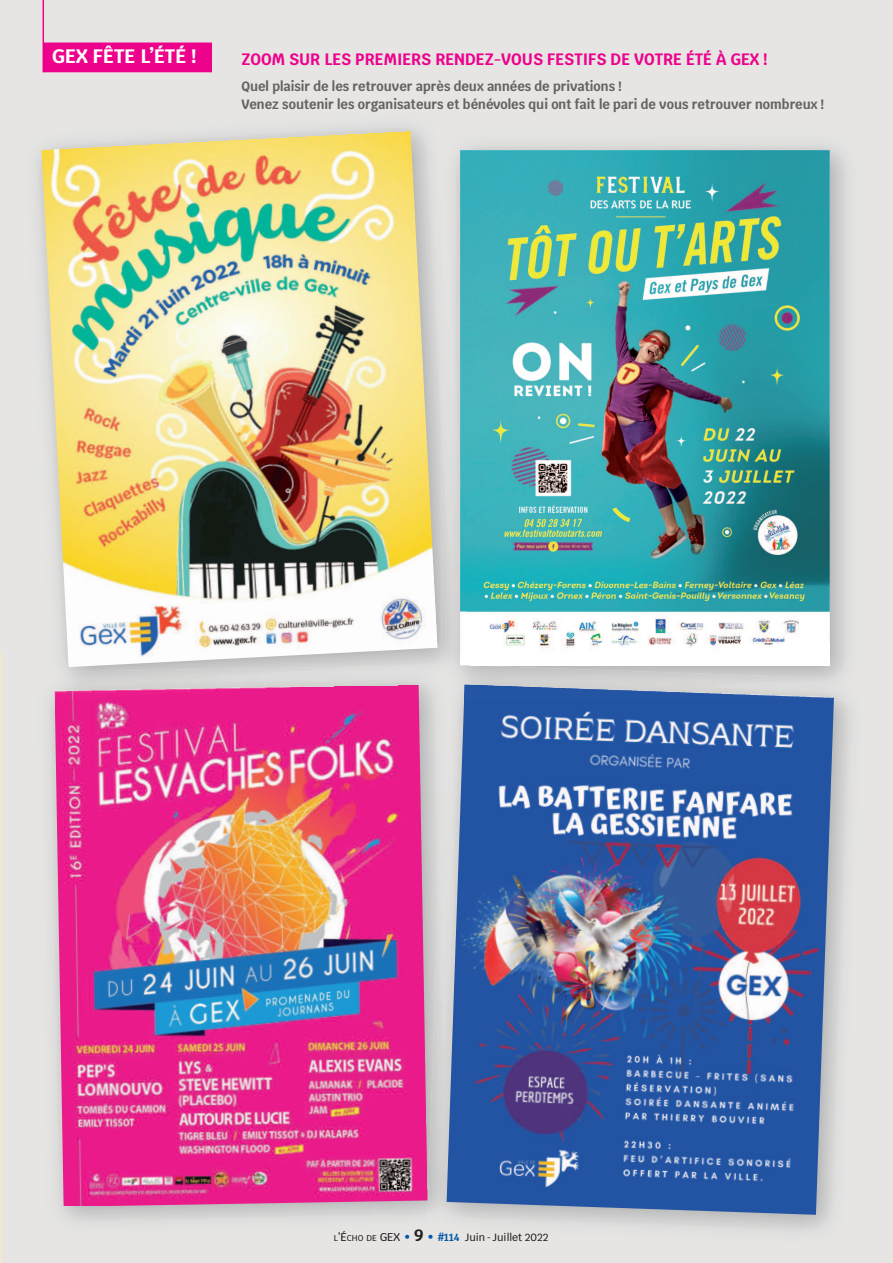
<style>
.page{position:relative;width:893px;height:1263px;background:#e6e5e4}
.page>*{position:absolute;margin:0;border:0;box-sizing:border-box;transform-origin:0 0}
.t1{font:700 19.5px "Krub";color:#fff}
.t2{font:700 16.5px "Krub";color:#ed028c;scale:.95 1}
.t3{font:700 13.5px/18px "Krub";color:#67625e;scale:.95 1}
.t4{font:500 10.5px "Krub";color:#231f20}
.s1{font-size:8.4px}
.s2{font-size:11.25px}
.s3{font-size:11.25px;color:#0159a9}
.s4{font-weight:700;font-size:16.5px}
.s5{font-weight:700;font-size:12px;color:#0159a9}
.s6{font-weight:700;color:#0159a9}
</style>
<div class="page">
<hr style="left:0;top:653px;width:1px;height:610px;background:#fbe8ba">
<div style="left:43px;top:43px;width:169px;height:29px;background:#ed028c"></div>
<hr style="left:43px;top:0;width:1px;height:72px;background:#ed028c">
<img style="left:55px;top:700px;width:372px;height:506px">
<img style="left:427px;top:700px;width:32px;height:524px">
<img style="left:447px;top:700px;width:387px;height:515px">
<img style="left:460px;top:146px;width:386px;height:519px">
<img style="left:453px;top:665px;width:398px;height:35px">
<img style="left:464px;top:684px;width:370px;height:16px">
<img style="left:460px;top:151px;width:370px;height:514px">
<img style="left:50px;top:665px;width:391px;height:35px">
<img style="left:55px;top:686px;width:260px;height:14px">
<img style="left:441px;top:665px;width:29px;height:15px">
<img style="left:446px;top:665px;width:4px;height:14px">
<img style="left:460px;top:481px;width:10px;height:184px">
<img style="left:42px;top:131px;width:396px;height:536px">
<h1 class="t1" style="left:52px;top:45px;width:146px">GEX FÊTE L’ÉTÉ !</h1>
<p class="t2" style="left:241px;top:49px;width:555px">ZOOM SUR LES PREMIERS RENDEZ-VOUS FESTIFS DE VOTRE ÉTÉ À GEX !</p>
<p class="t3" style="left:241px;top:77px;width:615px">Quel plaisir de les retrouver après deux années de privations !<br>Venez soutenir les organisateurs et bénévoles qui ont fait le pari de vous retrouver nombreux !</p>
<p class="t4" style="left:334px;top:1231px;width:216px"><span class="s1">L</span><span class="s2">’É</span><span class="s1">Cho DE</span> <span class="s2">GEX</span> <span class="s3">•</span> <span class="s4">9</span> <span class="s3">•</span> <span class="s5">#</span><span class="s6">114</span> Juin - Juillet 2022</p>
</div>
